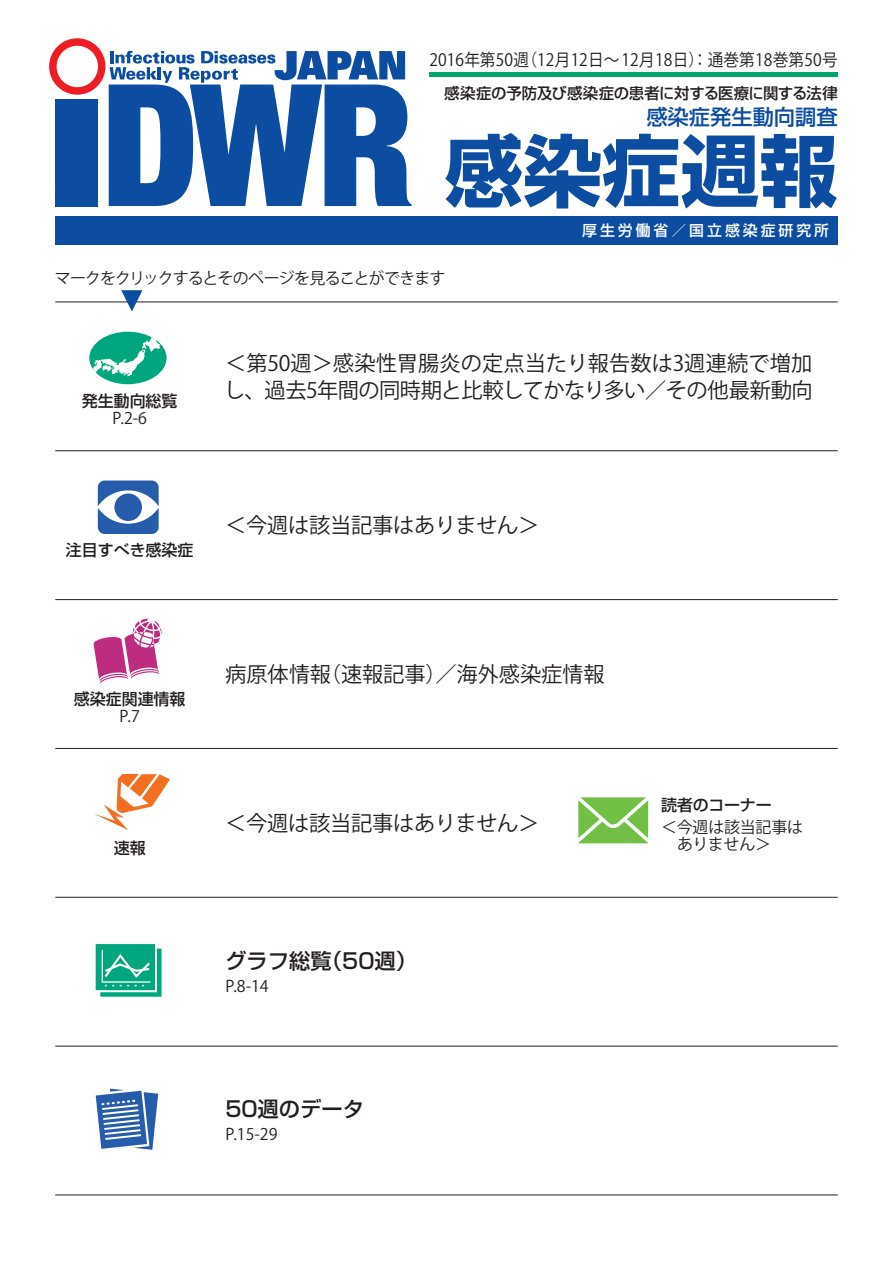
<style>
.page{position:relative;width:893px;height:1263px;background:#fff}
.page>*{position:absolute;margin:0;border:0;box-sizing:border-box;transform-origin:0 0}
.t1{font:700 78.6px "Shin Go Pro";color:#0d4da1}
.t2{font:21.3px "Koz Go Pro";letter-spacing:-.01em;color:#231f20}
.t3{font:21.3px "Koz Go Pro";letter-spacing:-.03em;color:#231f20}
.t4{font:500 21.3px "Shin Go Pro";color:#231f20}
.t5{font:500 21.3px "Shin Go Pro";color:#0d4da1}
.t6{font:16.95px "Koz Go Pro";color:#231f20;scale:.92 1}
.t7{font:15.9px "Koz Go Pro";letter-spacing:-.04em;color:#231f20}
.t8{font:500 15.9px "Shin Go Pro";color:#231f20}
.t9{font:15.9px/17px "Koz Go Pro";letter-spacing:-.015em;color:#231f20}
.t10{font:500 15.45px "Shin Go Pro";letter-spacing:-.025em;color:#231f20}
.t11{font:500 14.85px "Shin Go Pro";letter-spacing:.2em;color:#fff}
</style>
<div class="page">
<svg style="left:49px;top:38px;width:363px;height:168px"></svg>
<div style="left:55px;top:216px;width:783px;height:28px;background:#0d4da1"></div>
<div style="left:429px;top:72px;width:409px;height:5px;background:#00a66e"></div>
<hr style="left:55px;top:301px;width:783px;height:1px;background:#231f20">
<hr style="left:55px;top:450px;width:783px;height:1px;background:#231f20">
<hr style="left:55px;top:599px;width:783px;height:1px;background:#231f20">
<hr style="left:55px;top:748px;width:783px;height:1px;background:#231f20">
<hr style="left:55px;top:897px;width:783px;height:1px;background:#231f20">
<hr style="left:55px;top:1046px;width:783px;height:1px;background:#231f20">
<hr style="left:55px;top:1194px;width:783px;height:1px;background:#231f20">
<svg style="left:121px;top:290px;width:21px;height:21px"></svg>
<svg style="left:89px;top:332px;width:78px;height:52px"></svg>
<svg style="left:98px;top:480px;width:61px;height:54px"></svg>
<div style="left:114px;top:493px;width:28px;height:28px;background:#275caa;border-radius:50%"></div>
<svg style="left:93px;top:618px;width:69px;height:66px"></svg>
<svg style="left:94px;top:774px;width:76px;height:56px"></svg>
<svg style="left:578px;top:797px;width:70px;height:46px"></svg>
<svg style="left:96px;top:944px;width:66px;height:53px"></svg>
<svg style="left:96px;top:1089px;width:62px;height:61px"></svg>
<p class="t6" style="left:429px;top:49px;width:445px">2016年第50週（12月12日〜 12月18日）：通巻第18巻第50号</p>
<p class="t10" style="left:444px;top:80px;width:395px">感染症の予防及び感染症の患者に対する医療に関する法律</p>
<p class="t5" style="left:646px;top:99px;width:193px">感染症発生動向調査</p>
<h1 class="t1" style="left:444px;top:109px;width:395px">感染症週報</h1>
<p class="t11" style="left:582px;top:218px;width:249px">厚生労働省／国立感染症研究所</p>
<p class="t7" style="left:55px;top:268px;width:392px">マークをクリックするとそのページを見ることができます</p>
<p class="t8" style="left:82px;top:388px;width:97px">発生動向総覧</p>
<p class="t7" style="left:112px;top:408px;width:36px">P.2-6</p>
<p class="t2" style="left:225px;top:349px;width:589px">＜第50週＞感染性胃腸炎の定点当たり報告数は3週連続で増加</p>
<p class="t3" style="left:224px;top:377px;width:590px">し、過去5年間の同時期と比較してかなり多い／その他最新動向</p>
<p class="t8" style="left:66px;top:537px;width:129px">注目すべき感染症</p>
<p class="t2" style="left:225px;top:512px;width:316px">＜今週は該当記事はありません＞</p>
<p class="t8" style="left:74px;top:686px;width:113px">感染症関連情報</p>
<p class="t7" style="left:119px;top:706px;width:22px">P.7</p>
<p class="t8" style="left:114px;top:835px;width:33px">速報</p>
<p class="t2" style="left:225px;top:660px;width:381px">病原体情報（速報記事）／海外感染症情報</p>
<p class="t2" style="left:225px;top:809px;width:316px">＜今週は該当記事はありません＞</p>
<p class="t4" style="left:225px;top:943px;width:193px">グラフ総覧（50週）</p>
<p class="t7" style="left:225px;top:975px;width:45px">P.8-14</p>
<p class="t8" style="left:661px;top:792px;width:112px">読者のコーナー</p>
<p class="t9" style="left:677px;top:819px;width:128px;text-indent:-16px">＜今週は該当記事はありません＞</p>
<p class="t4" style="left:225px;top:1092px;width:140px">50週のデータ</p>
<p class="t7" style="left:225px;top:1124px;width:54px">P.15-29</p>
</div>
